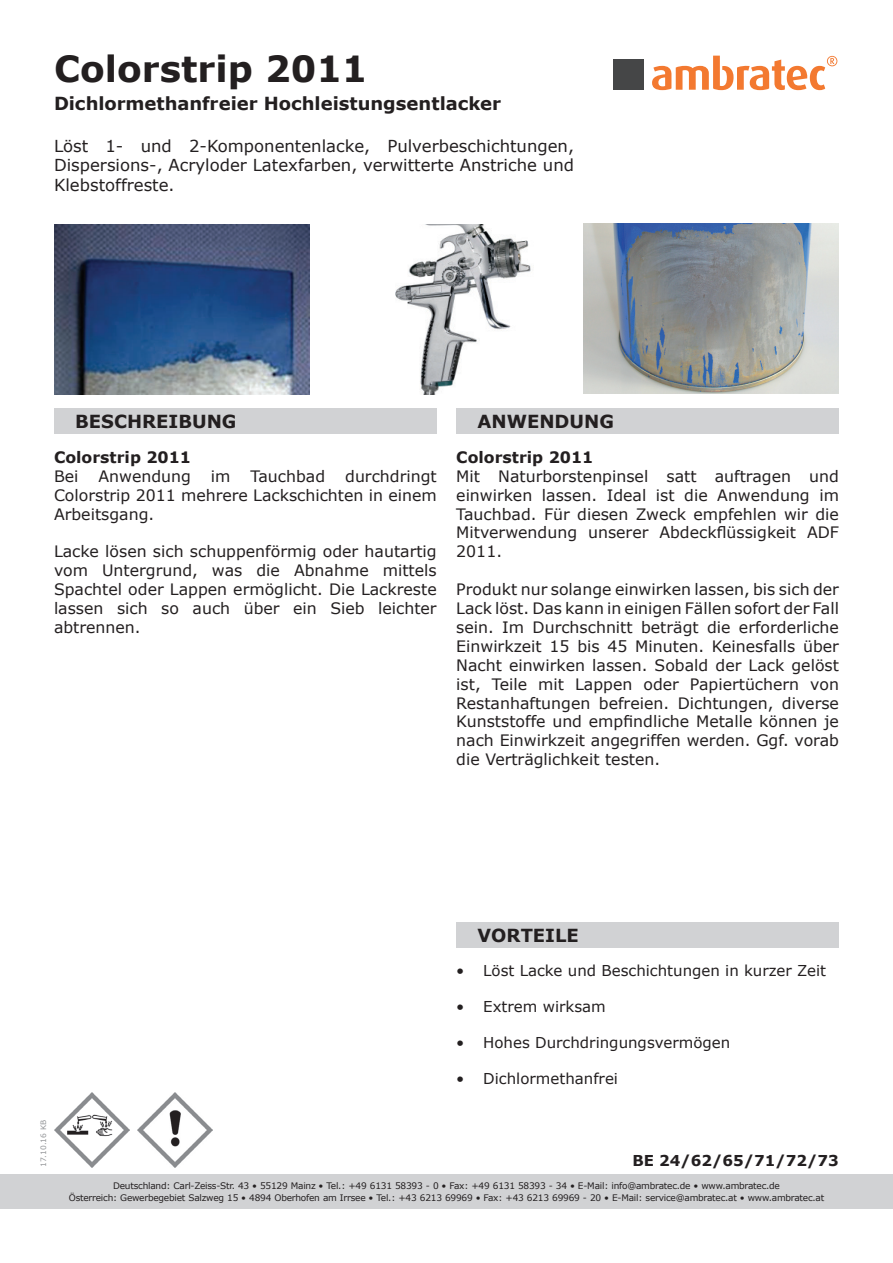
<style>
.page{position:relative;width:893px;height:1263px;background:#fff}
.page>*{position:absolute;margin:0;border:0;box-sizing:border-box;transform-origin:0 0}
.t1{font:700 36px "Verdana";color:#231f20}
.t2{font:700 18px "Verdana";color:#231f20}
.t3{font:16.5px/19.8px "Verdana";color:#231f20;text-align:justify}
.t4{font:15.75px/18.9px "Verdana";color:#231f20;text-align:justify}
.t5{font:700 15.75px "Verdana";color:#231f20}
.t6{font:15px "Verdana";color:#231f20}
.t7{font:700 15px "Verdana";color:#231f20}
.t8{font:9px/12px "Verdana";letter-spacing:-.025em;color:#231f20;text-align:center}
.t9{font:7.5px "Verdana";color:#939598}
</style>
<div class="page">
<div style="left:0;top:1175px;width:893px;height:34px;background:#d1d2d4"></div>
<div style="left:456px;top:408px;width:383px;height:26px;background:#d1d2d4"></div>
<div style="left:54px;top:408px;width:383px;height:26px;background:#d1d2d4"></div>
<svg style="left:652px;top:56px;width:185px;height:34px"></svg>
<div style="left:613px;top:60px;width:31px;height:30px;background:#454647"></div>
<img style="left:584px;top:223px;width:255px;height:171px">
<img style="left:395px;top:224px;width:136px;height:170px">
<img style="left:54px;top:224px;width:255px;height:170px">
<div style="left:456px;top:922px;width:383px;height:26px;background:#d1d2d4"></div>
<img style="left:137px;top:1092px;width:75px;height:75px">
<img style="left:54px;top:1092px;width:75px;height:75px">
<h1 class="t1" style="left:54px;top:43px;width:315px">Colorstrip 2011</h1>
<p class="t2" style="left:54px;top:91px;width:449px">Dichlormethanfreier Hochleistungsentlacker</p>
<p class="t3" style="left:54px;top:136px;width:522px">Löst 1- und 2-Komponentenlacke, Pulverbeschichtungen, Dispersions-, Acryloder Latexfarben, verwitterte Anstriche und Klebstoffreste.</p>
<p class="t2" style="left:75px;top:409px;width:163px">BESCHREIBUNG</p>
<p class="t5" style="left:54px;top:446px;width:139px">Colorstrip 2011</p>
<p class="t4" style="left:54px;top:466px;width:26px">Bei</p>
<p class="t4" style="left:99px;top:466px;width:94px">Anwendung</p>
<p class="t4" style="left:211px;top:466px;width:21px">im</p>
<p class="t4" style="left:251px;top:466px;width:76px">Tauchbad</p>
<p class="t4" style="left:54px;top:466px;width:384px;text-indent:291px">durchdringt Colorstrip 2011 mehrere Lackschichten in einem Arbeitsgang.</p>
<p class="t4" style="left:54px;top:542px;width:384px">Lacke lösen sich schuppenförmig oder hautartig vom Untergrund, was die Abnahme mittels Spachtel oder Lappen ermöglicht. Die Lackreste lassen sich so auch über ein Sieb leichter abtrennen.</p>
<p class="t2" style="left:477px;top:409px;width:138px">ANWENDUNG</p>
<p class="t5" style="left:456px;top:446px;width:139px">Colorstrip 2011</p>
<p class="t4" style="left:456px;top:466px;width:384px">Mit Naturborstenpinsel satt auftragen und einwirken lassen. Ideal ist die Anwendung im Tauchbad. Für diesen Zweck empfehlen wir die Mitverwendung unserer Abdeckflüssigkeit ADF 2011.</p>
<p class="t4" style="left:456px;top:580px;width:384px">Produkt nur solange einwirken lassen, bis sich der Lack löst. Das kann in einigen Fällen sofort der Fall sein. Im Durchschnitt beträgt die erforderliche Einwirkzeit 15 bis 45 Minuten. Keinesfalls über Nacht einwirken lassen. Sobald der Lack gelöst ist, Teile mit Lappen oder Papiertüchern von Restanhaftungen befreien. Dichtungen, diverse Kunststoffe und empfindliche Metalle können je nach Einwirkzeit angegriffen werden. Ggf. vorab die Verträglichkeit testen.</p>
<p class="t9" style="left:38px;top:1167px;width:49px;rotate:-90deg">17.10.16 KB</p>
<p class="t2" style="left:477px;top:923px;width:103px">VORTEILE</p>
<p class="t6" style="left:456px;top:960px;width:371px">• Löst Lacke und Beschichtungen in kurzer Zeit</p>
<p class="t6" style="left:456px;top:996px;width:151px">• Extrem wirksam</p>
<p class="t6" style="left:456px;top:1032px;width:276px">• Hohes Durchdringungsvermögen</p>
<p class="t6" style="left:456px;top:1068px;width:163px">• Dichlormethanfrei</p>
<p class="t7" style="left:632px;top:1150px;width:208px">BE 24/62/65/71/72/73</p>
<p class="t8" style="left:69px;top:1180px;width:757px">Deutschland: Carl-Zeiss-Str. 43 • 55129 Mainz • Tel.: +49 6131 58393 - 0 • Fax: +49 6131 58393 - 34 • E-Mail: info@ambratec.de • www.ambratec.de<br>Österreich: Gewerbegebiet Salzweg 15 • 4894 Oberhofen am Irrsee • Tel.: +43 6213 69969 • Fax: +43 6213 69969 - 20 • E-Mail: service@ambratec.at • www.ambratec.at</p>
</div>
